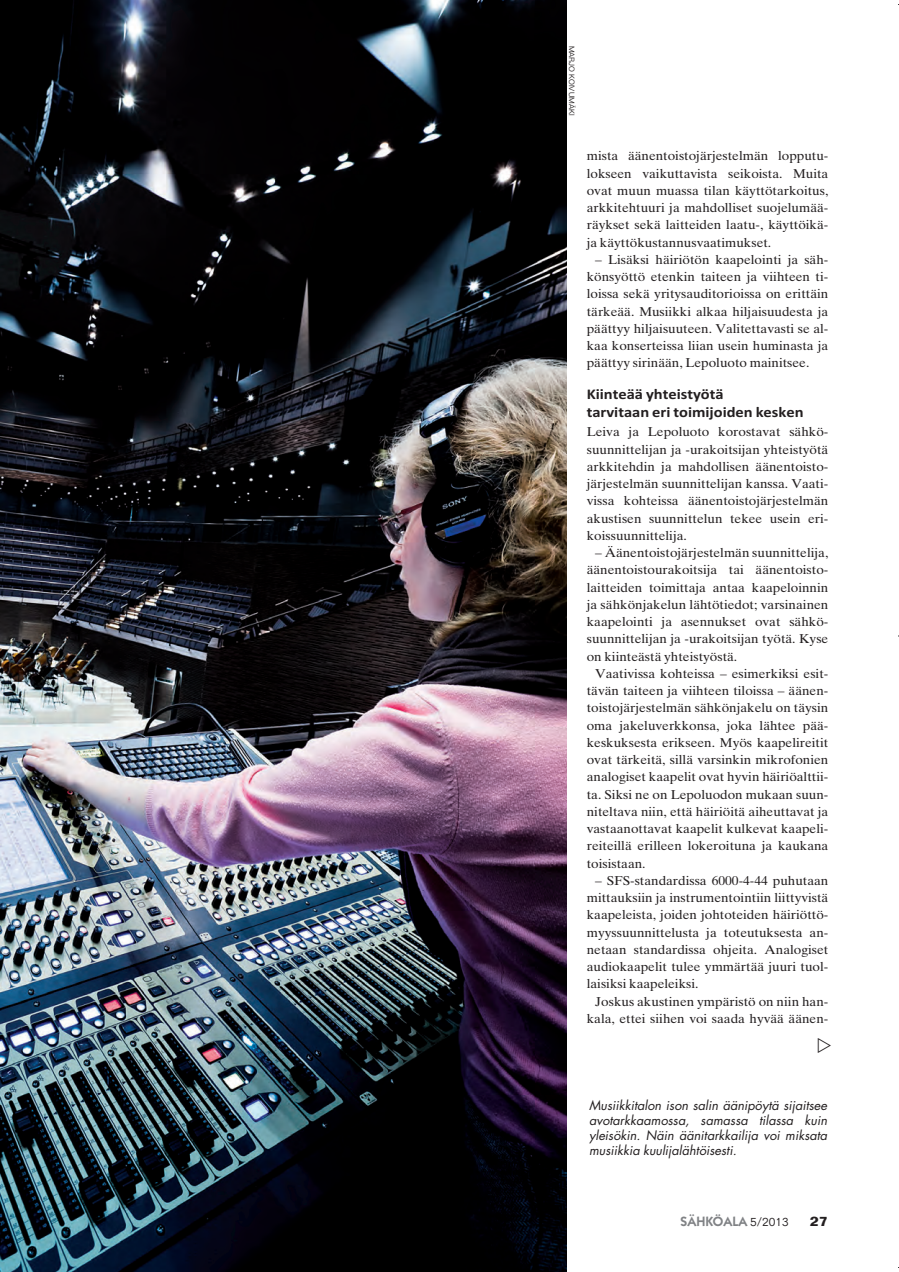
<style>
.page{position:relative;width:899px;height:1272px;background:#fff}
.page>*{position:absolute;margin:0;border:0;box-sizing:border-box;transform-origin:0 0}
.t1{font:700 14.85px/18px "Calibri";color:#231f20;scale:1.11 1}
.t2{font:600 13.5px "ITC Kabel Std";color:#808285}
.t3{font:700 13.5px "Folio Std";color:#231f20}
.t4{font:12.9px/17.2px "Times Ten LT Std";color:#231f20;text-align:justify;scale:1.05 1}
.t5{font:italic 12.75px/15px "Futura Std";color:#231f20;text-align:justify}
.t6{font:300 7.5px "Folio Std";color:#231f20}
.s1{font-family:"Folio Std";font-weight:300;font-size:12px;color:#231f20}
</style>
<div class="page">
<img style="left:0;top:0;width:566px;height:1272px">
<p class="t6" style="left:576px;top:46px;width:71px;rotate:90deg">MARJO KOIVUMÄKI</p>
<p class="t4" style="left:587px;top:149px;width:232px">mista äänentoistojärjestelmän lopputu&shy;lokseen vaikuttavista seikoista. Muita ovat muun muassa tilan käyttötarkoitus, arkkitehtuuri ja mahdolliset suojelumää&shy;räykset sekä laitteiden laatu-, käyttöikä&shy;ja käyttökustannusvaatimukset.</p>
<p class="t4" style="left:587px;top:252px;width:232px;text-indent:9px">– Lisäksi häiriötön kaapelointi ja säh&shy;könsyöttö etenkin taiteen ja viihteen ti&shy;loissa sekä yritysauditorioissa on erittäin tärkeää. Musiikki alkaa hiljaisuudesta ja päättyy hiljaisuuteen. Valitettavasti se al&shy;kaa konserteissa liian usein huminasta ja päättyy sirinään, Lepoluoto mainitsee.</p>
<p class="t1" style="left:587px;top:386px;width:197px">Kiinteää yhteistyötä<br>tarvitaan eri toimijoiden kesken</p>
<p class="t4" style="left:587px;top:425px;width:232px">Leiva ja Lepoluoto korostavat sähkö&shy;suunnittelijan ja -urakoitsijan yhteistyötä arkkitehdin ja mahdollisen äänentoisto&shy;järjestelmän suunnittelijan kanssa. Vaati&shy;vissa kohteissa äänentoistojärjestelmän akustisen suunnittelun tekee usein eri&shy;koissuunnittelija.</p>
<p class="t4" style="left:587px;top:545px;width:232px;text-indent:9px">– Äänentoistojärjestelmän suunnittelija, äänentoistourakoitsija tai äänentoisto&shy;laitteiden toimittaja antaa kaapeloinnin ja sähkönjakelun lähtötiedot; varsinainen kaapelointi ja asennukset ovat sähkö&shy;suunnittelijan ja -urakoitsijan työtä. Kyse on kiinteästä yhteistyöstä.</p>
<p class="t4" style="left:587px;top:666px;width:232px;text-indent:9px">Vaativissa kohteissa – esimerkiksi esit&shy;tävän taiteen ja viihteen tiloissa – äänen&shy;toistojärjestelmän sähkönjakelu on täysin oma jakeluverkkonsa, joka lähtee pää&shy;keskuksesta erikseen. Myös kaapelireitit ovat tärkeitä, sillä varsinkin mikrofonien analogiset kaapelit ovat hyvin häiriöalttii&shy;ta. Siksi ne on Lepoluodon mukaan suun&shy;niteltava niin, että häiriöitä aiheuttavat ja vastaanottavat kaapelit kulkevat kaapeli&shy;reiteillä erilleen lokeroituna ja kaukana toisistaan.</p>
<p class="t4" style="left:587px;top:873px;width:232px;text-indent:9px">– SFS-standardissa 6000-4-44 puhutaan mittauksiin ja instrumentointiin liittyvistä kaapeleista, joiden johtoteiden häiriöttö&shy;myyssuunnittelusta ja toteutuksesta an&shy;netaan standardissa ohjeita. Analogiset audiokaapelit tulee ymmärtää juuri tuol&shy;laisiksi kaapeleiksi.</p>
<p class="t4" style="left:587px;top:994px;width:232px;text-align:right">Joskus akustinen ympäristö on niin han&shy;kala, ettei siihen voi saada hyvää äänen-</p>
<p class="t5" style="left:589px;top:1099px;width:240px">Musiikkitalon ison salin äänipöytä sijaitsee avotarkkaamossa, samassa tilassa kuin yleisökin. Näin äänitarkkailija voi miksata musiikkia kuulijalähtöisesti.</p>
<p class="t2" style="left:681px;top:1214px;width:110px">SÄHKÖALA <span class="s1">5/2013</span></p>
<p class="t3" style="left:810px;top:1214px;width:20px">27</p>
</div>
